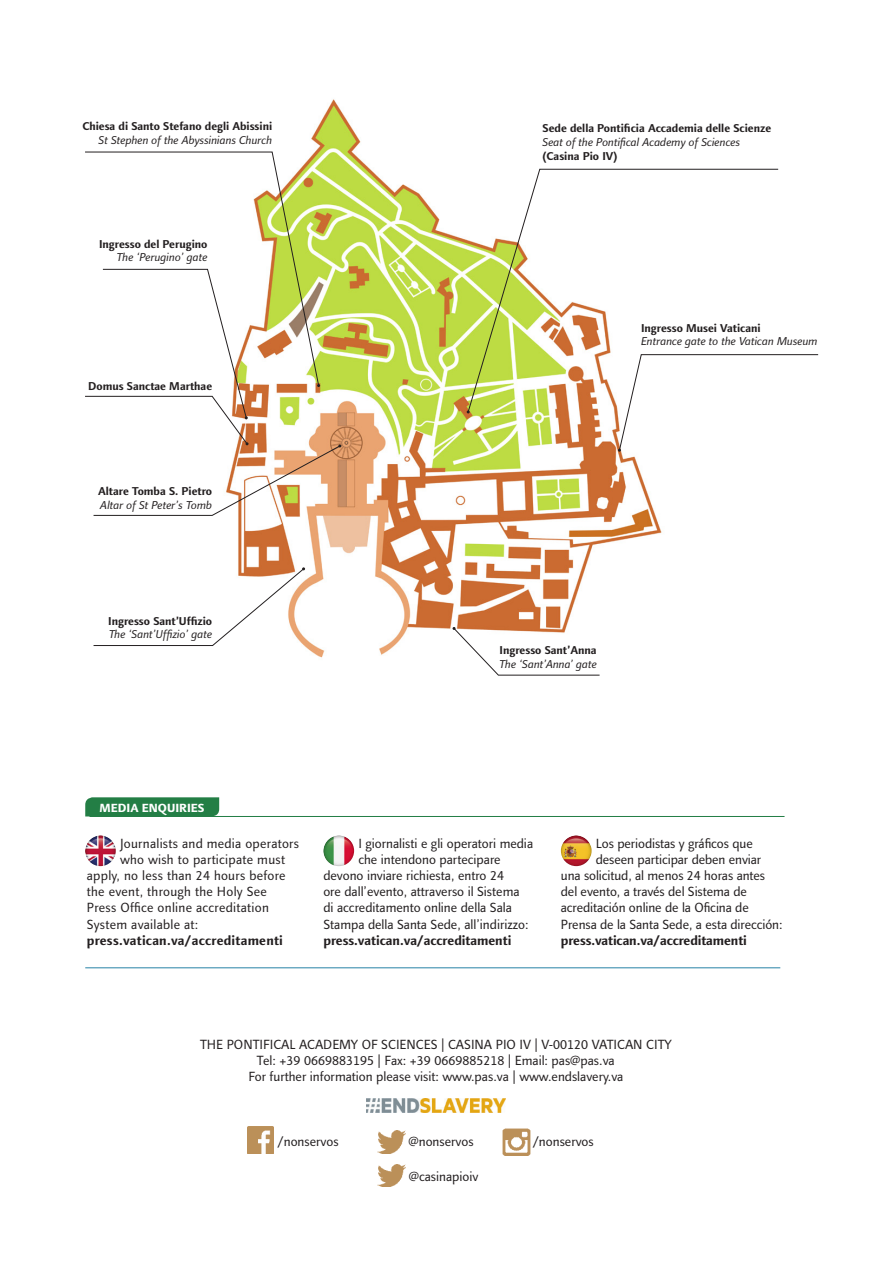
<style>
.page{position:relative;width:893px;height:1263px;background:#fff}
.page>*{position:absolute;margin:0;border:0;box-sizing:border-box;transform-origin:0 0}
.t1{font:13.5px "Linotype Finnegan";color:#231f20}
.t2{font:13.5px/16.2px "Linotype Finnegan";letter-spacing:.02em;color:#231f20}
.t3{font:700 13.5px "Linotype Finnegan";color:#231f20}
.t4{font:700 13.5px "Linotype Finnegan";letter-spacing:.02em;color:#231f20}
.t5{font:800 12px "Linotype Finnegan";color:#fff}
.t6{font:700 11.55px "Linotype Finnegan";color:#231f20}
.t7{font:italic 11.55px "Linotype Finnegan";color:#231f20}
</style>
<div class="page">
<img style="left:238px;top:99px;width:424px;height:559px">
<svg style="left:85px;top:151px;width:234px;height:118px"></svg>
<svg style="left:85px;top:269px;width:256px;height:247px"></svg>
<svg style="left:93px;top:567px;width:212px;height:79px"></svg>
<svg style="left:467px;top:168px;width:312px;height:245px"></svg>
<svg style="left:618px;top:354px;width:201px;height:98px"></svg>
<svg style="left:453px;top:627px;width:147px;height:49px"></svg>
<img style="left:377px;top:1130px;width:28px;height:23px">
<img style="left:377px;top:1164px;width:28px;height:22px">
<img style="left:503px;top:1128px;width:27px;height:27px">
<img style="left:248px;top:1127px;width:26px;height:26px">
<img style="left:367px;top:1098px;width:138px;height:14px">
<div style="left:85px;top:797px;width:134px;height:19px;background:#237e45"></div>
<img style="left:85px;top:835px;width:31px;height:31px;border-radius:15px">
<img style="left:323px;top:835px;width:31px;height:31px;border-radius:15px">
<img style="left:561px;top:835px;width:31px;height:31px;border-radius:15px">
<hr style="left:90px;top:816px;width:694px;height:1px;background:#237e45">
<hr style="left:85px;top:967px;width:695px;height:1px;background:#2783a6">
<p class="t6" style="left:82px;top:120px;width:191px">Chiesa di Santo Stefano degli Abissini</p>
<p class="t7" style="left:98px;top:134px;width:175px">St Stephen of the Abyssinians Church</p>
<p class="t6" style="left:99px;top:237px;width:110px">Ingresso del Perugino</p>
<p class="t7" style="left:117px;top:251px;width:92px">The ‘Perugino’ gate</p>
<p class="t6" style="left:88px;top:379px;width:126px">Domus Sanctae Marthae</p>
<p class="t6" style="left:98px;top:484px;width:116px">Altare Tomba S. Pietro</p>
<p class="t7" style="left:100px;top:498px;width:113px">Altar of St Peter’s Tomb</p>
<p class="t6" style="left:108px;top:614px;width:105px">Ingresso Sant’Uffizio</p>
<p class="t7" style="left:109px;top:628px;width:105px">The ‘Sant’Uffizio’ gate</p>
<p class="t6" style="left:543px;top:121px;width:230px">Sede della Pontificia Accademia delle Scienze</p>
<p class="t7" style="left:543px;top:135px;width:199px">Seat of the Pontifical Academy of Sciences</p>
<p class="t6" style="left:543px;top:149px;width:76px">(Casina Pio IV)</p>
<p class="t6" style="left:641px;top:321px;width:121px">Ingresso Musei Vaticani</p>
<p class="t7" style="left:641px;top:335px;width:178px">Entrance gate to the Vatican Museum</p>
<p class="t6" style="left:500px;top:643px;width:98px">Ingresso Sant’Anna</p>
<p class="t7" style="left:500px;top:657px;width:99px">The ‘Sant’Anna’ gate</p>
<p class="t5" style="left:99px;top:800px;width:107px">MEDIA ENQUIRIES</p>
<p class="t2" style="left:120px;top:835px;width:181px">Journalists and media operators</p>
<p class="t2" style="left:120px;top:851px;width:167px">who wish to participate must</p>
<p class="t2" style="left:87px;top:867px;width:200px">apply, no less than 24 hours before</p>
<p class="t2" style="left:87px;top:884px;width:182px">the event, through the Holy See</p>
<p class="t2" style="left:87px;top:900px;width:184px">Press Office online accreditation<br>System available at:</p>
<p class="t4" style="left:87px;top:932px;width:198px">press.vatican.va/accreditamenti</p>
<p class="t1" style="left:358px;top:835px;width:176px">I giornalisti e gli operatori media</p>
<p class="t1" style="left:358px;top:851px;width:144px">che intendono partecipare</p>
<p class="t1" style="left:323px;top:868px;width:182px">devono inviare richiesta, entro 24</p>
<p class="t1" style="left:323px;top:884px;width:198px">ore dall’evento, attraverso il Sistema</p>
<p class="t1" style="left:323px;top:900px;width:190px">di accreditamento online della Sala</p>
<p class="t1" style="left:323px;top:916px;width:207px">Stampa della Santa Sede, all’indirizzo:</p>
<p class="t3" style="left:323px;top:932px;width:189px">press.vatican.va/accreditamenti</p>
<p class="t1" style="left:596px;top:835px;width:158px">Los periodistas y gráficos que</p>
<p class="t1" style="left:596px;top:851px;width:167px">deseen participar deben enviar</p>
<p class="t1" style="left:561px;top:868px;width:206px">una solicitud, al menos 24 horas antes</p>
<p class="t1" style="left:561px;top:884px;width:187px">del evento, a través del Sistema de</p>
<p class="t1" style="left:561px;top:900px;width:189px">acreditación online de la Oficina de</p>
<p class="t1" style="left:561px;top:916px;width:223px">Prensa de la Santa Sede, a esta dirección:</p>
<p class="t3" style="left:561px;top:932px;width:187px">press.vatican.va/accreditamenti</p>
<p class="t1" style="left:200px;top:1036px;width:473px">THE PONTIFICAL ACADEMY OF SCIENCES | CASINA PIO IV | V-00120 VATICAN CITY</p>
<p class="t1" style="left:257px;top:1052px;width:359px">Tel: +39 0669883195 | Fax: +39 0669885218 | Email: pas@pas.va</p>
<p class="t1" style="left:248px;top:1068px;width:377px">For further information please visit: www.pas.va | www.endslavery.va</p>
<p class="t1" style="left:278px;top:1133px;width:62px">/nonservos</p>
<p class="t1" style="left:409px;top:1133px;width:67px">@nonservos</p>
<p class="t1" style="left:533px;top:1133px;width:62px">/nonservos</p>
<p class="t1" style="left:409px;top:1169px;width:71px">@casinapioiv</p>
</div>
